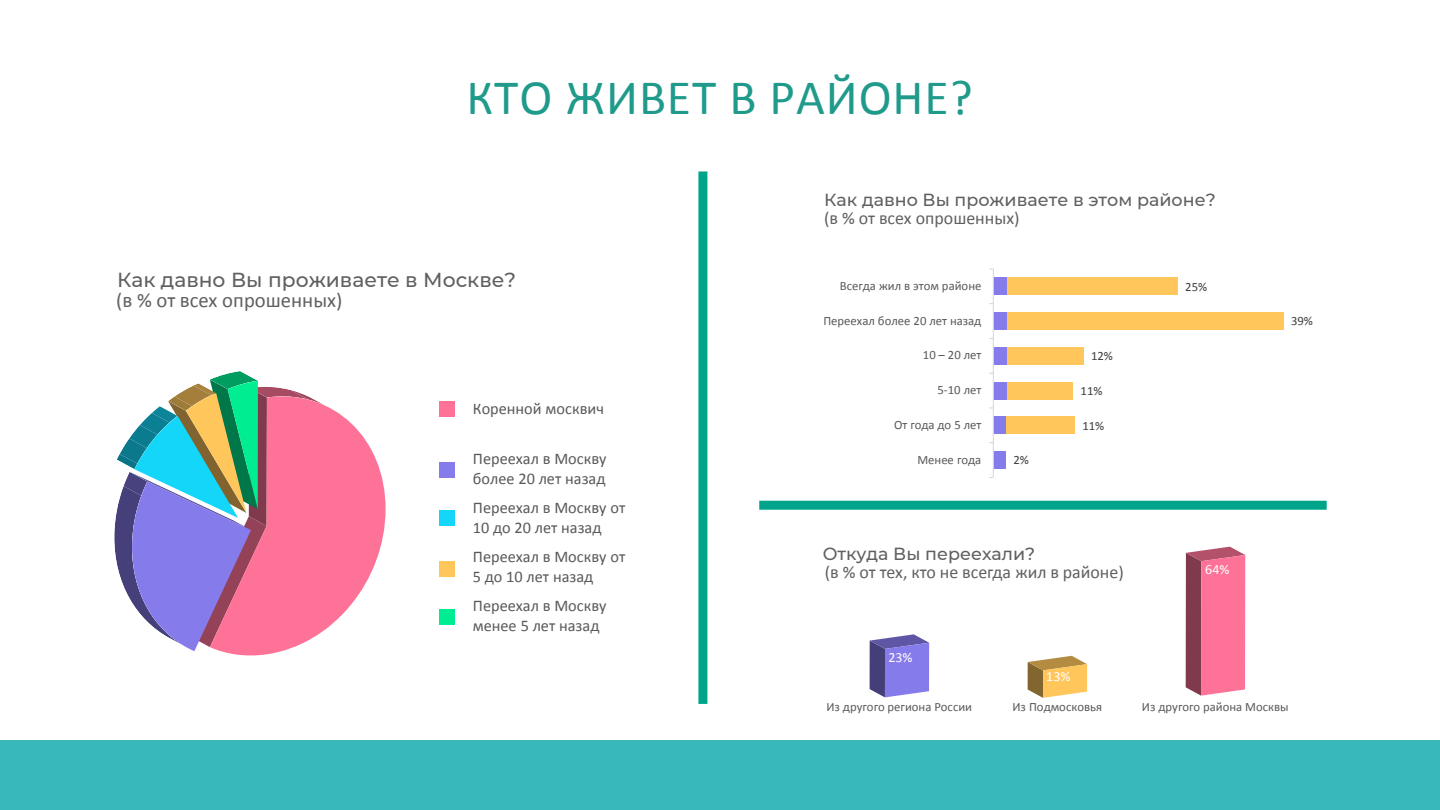
<style>
.page{position:relative;width:1440px;height:810px;background:#fff}
.page>*{position:absolute;margin:0;border:0;box-sizing:border-box;transform-origin:0 0}
.t1{font:49.8px "Calibri";letter-spacing:.02em;color:#1f9a8b}
.t2{font:20.7px "Calibri";color:#606060}
.t3{font:500 20.25px "Montserrat";color:#606060}
.t4{font:17.85px "Calibri";color:#606060}
.t5{font:500 17.55px "Montserrat";color:#606060}
.t6{font:16.2px/20px "Calibri";color:#595959}
.t7{font:13.95px "Calibri";color:#fff}
.t8{font:12.75px "Calibri";color:#595959}
.t9{font:12.75px "Calibri";color:#404040}
</style>
<div class="page">
<svg style="left:221px;top:408px;width:165px;height:248px;fill:#fd7296"></svg>
<div style="left:440px;top:401px;width:15px;height:16px;background:#fd7296"></div>
<div style="left:440px;top:462px;width:15px;height:16px;background:#867bea"></div>
<div style="left:440px;top:510px;width:15px;height:15px;background:#13d6f9"></div>
<div style="left:440px;top:561px;width:15px;height:16px;background:#ffc65c"></div>
<div style="left:440px;top:609px;width:15px;height:16px;background:#00ed92"></div>
<div style="left:993px;top:417px;width:82px;height:17px;background:#ffc65c"></div>
<div style="left:993px;top:382px;width:80px;height:17px;background:#ffc65c"></div>
<div style="left:993px;top:347px;width:90px;height:18px;background:#ffc65c"></div>
<div style="left:993px;top:312px;width:290px;height:18px;background:#ffc65c"></div>
<div style="left:993px;top:278px;width:185px;height:17px;background:#ffc65c"></div>
<div style="left:993px;top:451px;width:13px;height:18px;background:#867bea"></div>
<div style="left:993px;top:417px;width:13px;height:17px;background:#867bea"></div>
<div style="left:993px;top:382px;width:14px;height:17px;background:#867bea"></div>
<div style="left:993px;top:347px;width:14px;height:18px;background:#867bea"></div>
<div style="left:993px;top:312px;width:14px;height:18px;background:#867bea"></div>
<div style="left:993px;top:278px;width:14px;height:17px;background:#867bea"></div>
<hr style="left:993px;top:269px;width:1px;height:209px;background:#d9d9d9">
<svg style="left:1186px;top:547px;width:59px;height:149px;background:#dc6a87"></svg>
<svg style="left:1028px;top:656px;width:59px;height:42px;background:#dcb46a"></svg>
<svg style="left:870px;top:634px;width:59px;height:63px;background:#8179cd"></svg>
<svg style="left:114px;top:371px;width:217px;height:280px"></svg>
<div style="left:698px;top:171px;width:9px;height:533px;background:#00a48b"></div>
<div style="left:759px;top:501px;width:568px;height:9px;background:#00a48b"></div>
<div style="left:0;top:741px;width:1440px;height:69px;background:#39b8bb"></div>
<h1 class="t1" style="left:466px;top:66px;width:508px">КТО ЖИВЕТ В РАЙОНЕ?</h1>
<p class="t3" style="left:117px;top:266px;width:401px">Как давно Вы проживаете в Москве?</p>
<p class="t2" style="left:116px;top:287px;width:228px">(в % от всех опрошенных)</p>
<p class="t6" style="left:473px;top:399px;width:133px">Коренной москвич</p>
<p class="t6" style="left:473px;top:448px;width:135px">Переехал в Москву более 20 лет назад</p>
<p class="t6" style="left:473px;top:498px;width:154px">Переехал в Москву от<br>10 до 20 лет назад</p>
<p class="t6" style="left:473px;top:547px;width:154px">Переехал в Москву от<br>5 до 10 лет назад</p>
<p class="t6" style="left:473px;top:596px;width:135px">Переехал в Москву менее 5 лет назад</p>
<p class="t5" style="left:824px;top:187px;width:393px">Как давно Вы проживаете в этом районе?</p>
<p class="t4" style="left:824px;top:207px;width:197px">(в % от всех опрошенных)</p>
<p class="t8" style="left:840px;top:278px;width:143px">Всегда жил в этом районе</p>
<p class="t8" style="left:823px;top:312px;width:160px">Переехал более 20 лет назад</p>
<p class="t8" style="left:923px;top:347px;width:60px">10 – 20 лет</p>
<p class="t9" style="left:1091px;top:348px;width:23px">12%</p>
<p class="t8" style="left:938px;top:382px;width:45px">5-10 лет</p>
<p class="t9" style="left:1081px;top:383px;width:23px">11%</p>
<p class="t8" style="left:894px;top:417px;width:89px">От года до 5 лет</p>
<p class="t9" style="left:1082px;top:417px;width:23px">11%</p>
<p class="t8" style="left:917px;top:451px;width:65px">Менее года</p>
<p class="t9" style="left:1014px;top:452px;width:17px">2%</p>
<p class="t5" style="left:823px;top:541px;width:214px">Откуда Вы переехали?</p>
<p class="t4" style="left:825px;top:561px;width:301px">(в % от тех, кто не всегда жил в районе)</p>
<p class="t7" style="left:888px;top:649px;width:26px">23%</p>
<p class="t7" style="left:1046px;top:668px;width:26px">13%</p>
<p class="t9" style="left:1185px;top:278px;width:23px">25%</p>
<p class="t9" style="left:1291px;top:313px;width:23px">39%</p>
<p class="t7" style="left:1205px;top:561px;width:26px">64%</p>
<p class="t8" style="left:826px;top:699px;width:147px">Из другого региона России</p>
<p class="t8" style="left:1013px;top:699px;width:91px">Из Подмосковья</p>
<p class="t8" style="left:1142px;top:699px;width:148px">Из другого района Москвы</p>
</div>
